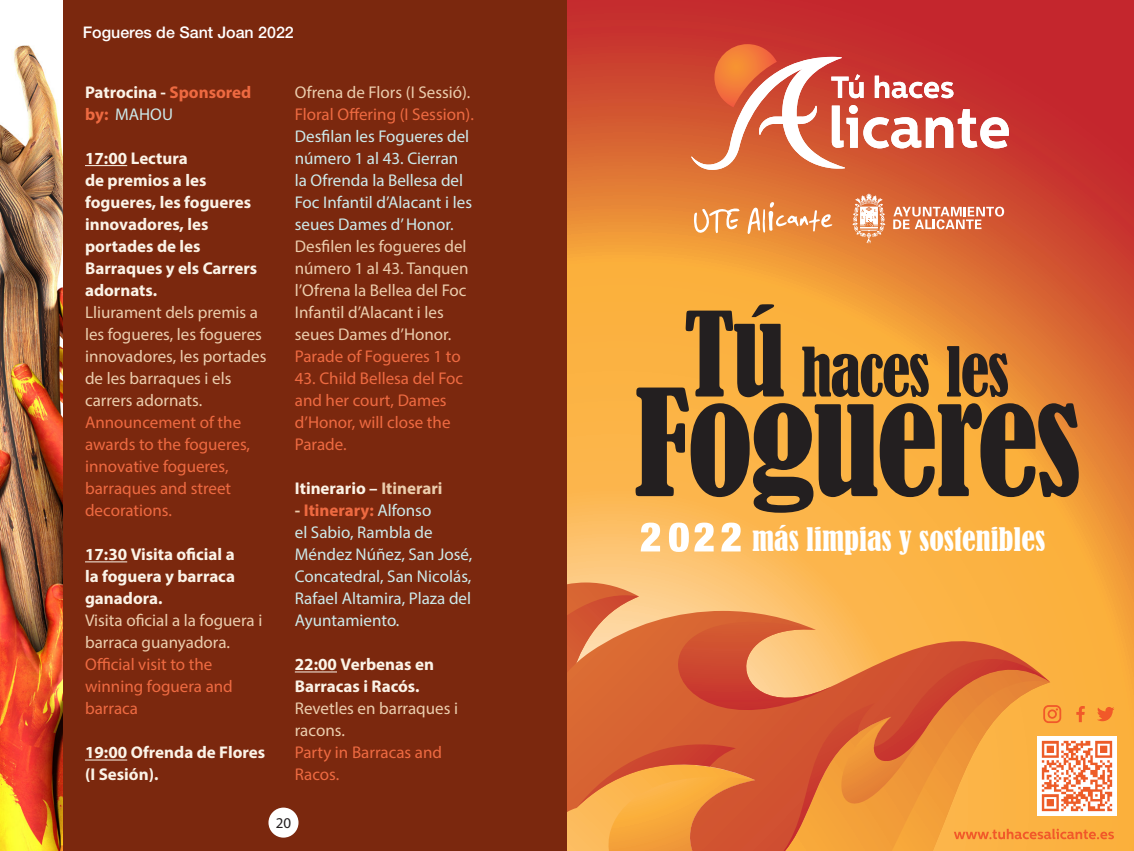
<style>
.page{position:relative;width:1134px;height:851px;background:#fff}
.page>*{position:absolute;margin:0;border:0;box-sizing:border-box;transform-origin:0 0}
.t1{font:condensed 30.4px "Bernard";color:#fff}
.t2{font:17px/22px "Myriad Pro";color:#ebcdad}
.t3{font:17px/22px "Myriad Pro";color:#ee6a41}
.t4{font:700 17px/22px "Myriad Pro";color:#fbf3e7}
.t5{font:17px/22px "Myriad Pro";color:#cce9ea}
.t6{font:700 17px/22px "Myriad Pro";color:#ee6a41}
.t7{font:500 16px "Helvetica Neue LT Std";color:#fff}
.t8{font:15px "Myriad Pro";color:#231f20}
.s1{color:#fbf3e7}
.s2{font-weight:400;color:#cce9ea}
.s3{color:#fcf5e9}
.s4{color:#ebcdad}
.s5{font-weight:700;color:#ebcdad}
.s6{font-weight:700;color:#ee6a41}
</style>
<div class="page">
<div style="left:0;top:0;width:1134px;height:850px;background:#7b280e"></div>
<div style="left:268px;top:807px;width:30px;height:30px;background:#fff;border-radius:50%"></div>
<img style="left:0;top:0;width:62px;height:850px">
<hr style="left:85px;top:165px;width:42px;height:1px;background:#fcf5e9">
<hr style="left:85px;top:561px;width:42px;height:1px;background:#fcf5e9">
<hr style="left:85px;top:759px;width:42px;height:1px;background:#fcf5e9">
<hr style="left:295px;top:671px;width:42px;height:1px;background:#fcf5e9">
<svg style="left:567px;top:0;width:567px;height:850px;background:#e17539"></svg>
<svg style="left:694px;top:208px;width:46px;height:26px"></svg>
<svg style="left:747px;top:202px;width:85px;height:32px;background:#e9995e"></svg>
<svg style="left:893px;top:206px;width:111px;height:23px;background:#e39578"></svg>
<svg style="left:852px;top:193px;width:33px;height:50px;background:#eaa780"></svg>
<svg style="left:691px;top:44px;width:318px;height:126px;background:#d86c5a"></svg>
<svg style="left:669px;top:522px;width:45px;height:30px"></svg>
<svg style="left:721px;top:522px;width:20px;height:29px"></svg>
<svg style="left:641px;top:522px;width:19px;height:29px"></svg>
<svg style="left:635px;top:304px;width:444px;height:208px;background:#9f6e32"></svg>
<img style="left:1114px;top:736px;width:2px;height:79px">
<svg style="left:567px;top:582px;width:547px;height:269px;background:#e98c44"></svg>
<p class="t7" style="left:83px;top:23px;width:213px">Fogueres de Sant Joan 2022</p>
<p class="t6" style="left:85px;top:81px;width:168px"><span class="s1">Patrocina -</span> Sponsored by: <span class="s2">MAHOU</span></p>
<p class="t4" style="left:85px;top:147px;width:174px"><span class="s3">17:00</span> Lectura<br>de premios a les fogueres, les fogueres innovadores, les portades de les<br>Barraques y els Carrers adornats.</p>
<p class="t2" style="left:85px;top:301px;width:183px">Lliurament dels premis a les fogueres, les fogueres innovadores, les portades de les barraques i els carrers adornats.</p>
<p class="t3" style="left:85px;top:411px;width:167px">Announcement of the awards to the fogueres, innovative fogueres, barraques and street decorations.</p>
<p class="t4" style="left:85px;top:543px;width:151px;text-align:justify"><span class="s3">17:30</span> Visita oficial a la foguera y barraca ganadora.</p>
<p class="t2" style="left:85px;top:609px;width:179px">Visita oficial a la foguera i barraca guanyadora.</p>
<p class="t3" style="left:85px;top:653px;width:149px">Official visit to the winning foguera and barraca</p>
<p class="t4" style="left:85px;top:741px;width:182px"><span class="s3">19:00</span> Ofrenda de Flores (I Sesión).</p>
<p class="t2" style="left:295px;top:81px;width:177px">Ofrena de Flors (I Sessió).</p>
<p class="t3" style="left:295px;top:103px;width:181px">Floral Offering (I Session).</p>
<p class="t5" style="left:295px;top:125px;width:179px">Desfilan les Fogueres del número 1 al 43. Cierran la Ofrenda la Bellesa del<br>Foc Infantil d’Alacant i les seues Dames d’ Honor.</p>
<p class="t2" style="left:295px;top:235px;width:175px">Desfilen les fogueres del número 1 al 43. Tanquen l’Ofrena la Bellea del Foc<br>Infantil d’Alacant i les seues Dames d’Honor.</p>
<p class="t3" style="left:295px;top:345px;width:167px">Parade of Fogueres 1 to</p>
<p class="t3" style="left:295px;top:367px;width:170px">43. Child Bellesa del Foc and her court, Dames d’Honor, will close the<br>Parade.</p>
<p class="t4" style="left:295px;top:477px;width:149px">Itinerario – <span class="s4">Itinerari</span></p>
<p class="t5" style="left:295px;top:499px;width:179px"><span class="s5">-</span> <span class="s6">Itinerary:</span> Alfonso<br>el Sabio, Rambla de<br>Méndez Núñez, San José,<br>Concatedral, San Nicolás,<br>Rafael Altamira, Plaza del<br>Ayuntamiento.</p>
<p class="t4" style="left:295px;top:653px;width:141px"><span class="s3">22:00</span> Verbenas en<br>Barracas i Racós.</p>
<p class="t2" style="left:295px;top:697px;width:165px">Revetles en barraques i racons.</p>
<p class="t3" style="left:295px;top:741px;width:149px">Party in Barracas and<br>Racos.</p>
<p class="t8" style="left:276px;top:813px;width:17px">20</p>
<p class="t1" style="left:752px;top:522px;width:295px">más limpias y sostenibles</p>
</div>
